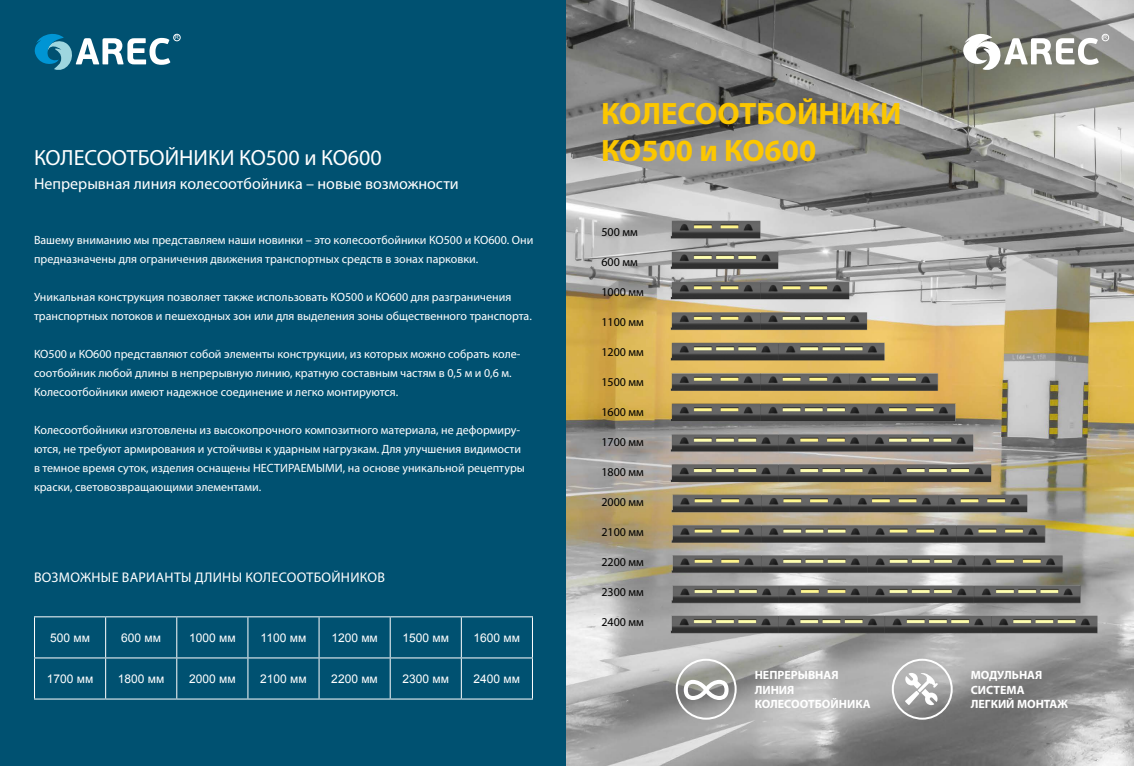
<style>
.page{position:relative;width:1134px;height:766px;background:#fff}
.page>*{position:absolute;margin:0;border:0;box-sizing:border-box;transform-origin:0 0}
.t1{font:700 31px/37.2px "Myriad Pro";color:#fcc700}
.t2{font:22px "Myriad Pro";color:#fff}
.t3{font:16px "Myriad Pro";color:#fff}
.t4{font:14px "Myriad Pro";letter-spacing:.02em;color:#fff}
.t5{font:12px/19px "Myriad Pro";color:#fff}
.t6{font:12px "Arial";color:#fff}
.t7{font:12px "Myriad Pro";color:#000}
.t8{font:700 12px/14.4px "Myriad Pro";color:#fff}
.t9{font:5.6px "Arial";color:#fff}
</style>
<div class="page">
<div style="left:0;top:0;width:573px;height:765px;background:#005171"></div>
<hr style="left:34px;top:658px;width:1px;height:40px;background:#fff">
<hr style="left:34px;top:698px;width:72px;height:1px;background:#fff">
<hr style="left:34px;top:616px;width:72px;height:1px;background:#fff">
<hr style="left:34px;top:617px;width:1px;height:40px;background:#fff">
<hr style="left:176px;top:617px;width:1px;height:40px;background:#fff">
<hr style="left:34px;top:657px;width:72px;height:1px;background:#fff">
<hr style="left:106px;top:616px;width:71px;height:1px;background:#fff">
<hr style="left:105px;top:617px;width:1px;height:40px;background:#fff">
<hr style="left:177px;top:616px;width:71px;height:1px;background:#fff">
<hr style="left:248px;top:616px;width:71px;height:1px;background:#fff">
<hr style="left:247px;top:617px;width:1px;height:40px;background:#fff">
<hr style="left:390px;top:617px;width:1px;height:40px;background:#fff">
<hr style="left:319px;top:616px;width:71px;height:1px;background:#fff">
<hr style="left:319px;top:617px;width:1px;height:40px;background:#fff">
<hr style="left:390px;top:616px;width:71px;height:1px;background:#fff">
<hr style="left:461px;top:616px;width:72px;height:1px;background:#fff">
<hr style="left:461px;top:617px;width:1px;height:40px;background:#fff">
<hr style="left:532px;top:617px;width:1px;height:40px;background:#fff">
<hr style="left:461px;top:658px;width:1px;height:40px;background:#fff">
<hr style="left:390px;top:657px;width:71px;height:1px;background:#fff">
<hr style="left:461px;top:657px;width:72px;height:1px;background:#fff">
<hr style="left:532px;top:658px;width:1px;height:40px;background:#fff">
<hr style="left:390px;top:698px;width:71px;height:1px;background:#fff">
<hr style="left:461px;top:698px;width:72px;height:1px;background:#fff">
<hr style="left:319px;top:657px;width:71px;height:1px;background:#fff">
<hr style="left:390px;top:658px;width:1px;height:40px;background:#fff">
<hr style="left:319px;top:698px;width:71px;height:1px;background:#fff">
<hr style="left:176px;top:658px;width:1px;height:40px;background:#fff">
<hr style="left:248px;top:657px;width:71px;height:1px;background:#fff">
<hr style="left:319px;top:658px;width:1px;height:40px;background:#fff">
<hr style="left:248px;top:698px;width:71px;height:1px;background:#fff">
<hr style="left:106px;top:657px;width:71px;height:1px;background:#fff">
<hr style="left:105px;top:658px;width:1px;height:40px;background:#fff">
<hr style="left:177px;top:657px;width:71px;height:1px;background:#fff">
<hr style="left:247px;top:658px;width:1px;height:40px;background:#fff">
<hr style="left:106px;top:698px;width:71px;height:1px;background:#fff">
<hr style="left:177px;top:698px;width:71px;height:1px;background:#fff">
<svg style="left:35px;top:34px;width:135px;height:36px"></svg>
<div style="left:173px;top:34px;width:7px;height:7px;border:1px solid #fff;border-radius:50%"></div>
<img style="left:567px;top:0;width:567px;height:765px">
<div style="left:892px;top:658px;width:61px;height:61px;border:2px solid #fff;border-radius:50%"></div>
<svg style="left:905px;top:672px;width:33px;height:33px"></svg>
<div style="left:676px;top:658px;width:61px;height:61px;border:2px solid #fff;border-radius:50%"></div>
<svg style="left:684px;top:679px;width:44px;height:20px"></svg>
<svg style="left:963px;top:34px;width:136px;height:39px"></svg>
<div style="left:1102px;top:34px;width:7px;height:7px;border:1px solid #fff;border-radius:50%"></div>
<img style="left:655px;top:193px;width:477px;height:460px">
<p class="t9" style="left:175px;top:34px;width:6px">R</p>
<h2 class="t2" style="left:34px;top:144px;width:349px">КОЛЕСООТБОЙНИКИ КО500 и КО600</h2>
<h3 class="t3" style="left:34px;top:174px;width:426px">Непрерывная линия колесоотбойника – новые возможности</h3>
<p class="t5" style="left:34px;top:230px;width:501px">Вашему вниманию мы представляем наши новинки – это колесоотбойники КО500 и КО600. Они предназначены для ограничения движения транспортных средств в зонах парковки.</p>
<p class="t5" style="left:34px;top:287px;width:499px">Уникальная конструкция позволяет также использовать КО500 и КО600 для разграничения транспортных потоков и пешеходных зон или для выделения зоны общественного транспорта.</p>
<p class="t5" style="left:34px;top:344px;width:488px">КО500 и КО600 представляют собой элементы конструкции, из которых можно собрать коле&shy;соотбойник любой длины в непрерывную линию, кратную составным частям в 0,5 м и 0,6 м.<br>Колесоотбойники имеют надежное соединение и легко монтируются.</p>
<p class="t5" style="left:34px;top:420px;width:492px">Колесоотбойники изготовлены из высокопрочного композитного материала, не деформиру&shy;ются, не требуют армирования и устойчивы к ударным нагрузкам. Для улучшения видимости в темное время суток, изделия оснащены НЕСТИРАЕМЫМИ, на основе уникальной рецептуры краски, световозвращающими элементами.</p>
<p class="t4" style="left:34px;top:568px;width:352px">ВОЗМОЖНЫЕ ВАРИАНТЫ ДЛИНЫ КОЛЕСООТБОЙНИКОВ</p>
<p class="t6" style="left:50px;top:629px;width:41px">500 мм</p>
<p class="t6" style="left:121px;top:629px;width:41px">600 мм</p>
<p class="t6" style="left:189px;top:629px;width:48px">1000 мм</p>
<p class="t6" style="left:261px;top:629px;width:47px">1100 мм</p>
<p class="t6" style="left:331px;top:629px;width:48px">1200 мм</p>
<p class="t6" style="left:402px;top:629px;width:48px">1500 мм</p>
<p class="t6" style="left:474px;top:629px;width:48px">1600 мм</p>
<p class="t6" style="left:47px;top:670px;width:48px">1700 мм</p>
<p class="t6" style="left:118px;top:670px;width:48px">1800 мм</p>
<p class="t6" style="left:189px;top:670px;width:48px">2000 мм</p>
<p class="t6" style="left:260px;top:670px;width:48px">2100 мм</p>
<p class="t6" style="left:331px;top:670px;width:48px">2200 мм</p>
<p class="t6" style="left:402px;top:670px;width:48px">2300 мм</p>
<p class="t6" style="left:474px;top:670px;width:48px">2400 мм</p>
<h1 class="t1" style="left:601px;top:94px;width:302px">КОЛЕСООТБОЙНИКИ<br>КО500 и КО600</h1>
<p class="t7" style="left:601px;top:224px;width:38px">500 мм</p>
<p class="t7" style="left:601px;top:254px;width:38px">600 мм</p>
<p class="t7" style="left:601px;top:284px;width:44px">1000 мм</p>
<p class="t7" style="left:601px;top:314px;width:44px">1100 мм</p>
<p class="t7" style="left:601px;top:344px;width:44px">1200 мм</p>
<p class="t7" style="left:601px;top:374px;width:44px">1500 мм</p>
<p class="t7" style="left:601px;top:404px;width:44px">1600 мм</p>
<p class="t7" style="left:601px;top:434px;width:44px">1700 мм</p>
<p class="t7" style="left:601px;top:464px;width:44px">1800 мм</p>
<p class="t7" style="left:601px;top:494px;width:44px">2000 мм</p>
<p class="t7" style="left:601px;top:524px;width:44px">2100 мм</p>
<p class="t7" style="left:601px;top:554px;width:44px">2200 мм</p>
<p class="t7" style="left:601px;top:584px;width:44px">2300 мм</p>
<p class="t7" style="left:601px;top:614px;width:44px">2400 мм</p>
<p class="t8" style="left:755px;top:667px;width:118px">НЕПРЕРЫВНАЯ<br>ЛИНИЯ<br>КОЛЕСООТБОЙНИКА</p>
<p class="t9" style="left:1103px;top:34px;width:6px">R</p>
<p class="t8" style="left:971px;top:667px;width:99px">МОДУЛЬНАЯ<br>СИСТЕМА<br>ЛЕГКИЙ МОНТАЖ</p>
</div>
